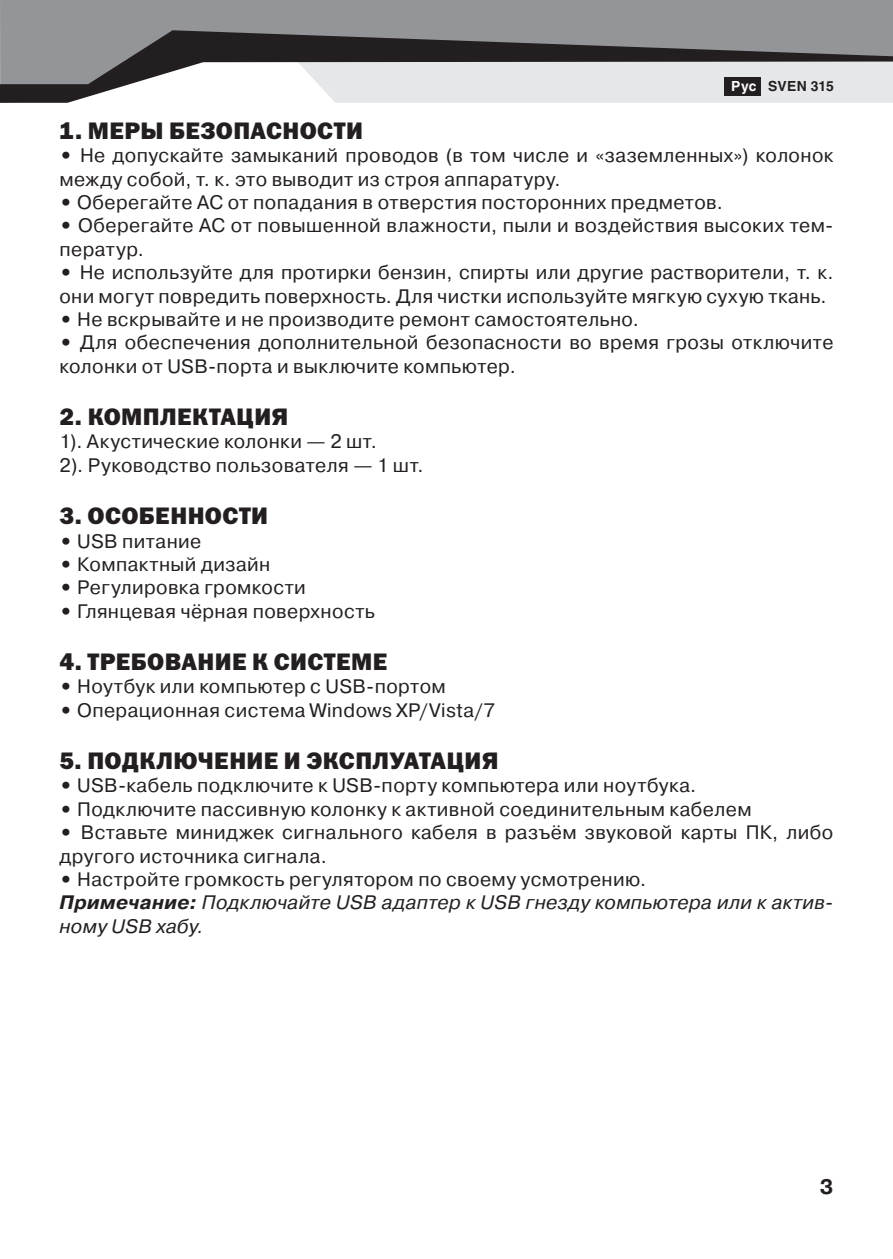
<style>
.page{position:relative;width:893px;height:1259px;background:#fff}
.page>*{position:absolute;margin:0;border:0;box-sizing:border-box;transform-origin:0 0}
.t1{font:24px "Franklin Gothic Heavy C";letter-spacing:.015em;color:#231f20}
.t2{font:700 21px "Pragmatica C";color:#231f20}
.t3{font:19.5px/23.4px "Pragmatica C";letter-spacing:.02em;color:#231f20}
.t4{font:italic 19.5px/23.4px "Pragmatica C";letter-spacing:.015em;color:#231f20}
.t5{font:700 13.8px "AG Helvetica";letter-spacing:.005em;color:#231f20}
.s1{color:#fff}
.s2{font-weight:700}
.s3{font-weight:700;font-style:normal}
.s4{font-style:normal}
</style>
<div class="page">
<div style="left:0;top:0;width:893px;height:30px;background:#939598"></div>
<svg style="left:0;top:30px;width:893px;height:73px;background:#9e9ea0"></svg>
<div style="left:724px;top:78px;width:37px;height:18px;background:#231f20"></div>
<p class="t5" style="left:731px;top:78px;width:104px"><span class="s1">Ðóñ</span> SVEN 315</p>
<p class="t1" style="left:60px;top:117px;width:305px">1. МЕРЫ БЕЗОПАСНОСТИ</p>
<p class="t3" style="left:60px;top:144px;width:775px"><span class="s2">•</span> Не допускайте замыканий проводов (в том числе и «заземленных») колонок между собой, т. к. это выводит из строя аппаратуру.</p>
<p class="t3" style="left:60px;top:191px;width:665px"><span class="s2">•</span> Оберегайте АС от попадания в отверстия посторонних предметов.</p>
<p class="t3" style="left:60px;top:214px;width:775px"><span class="s2">•</span> Оберегайте АС от повышенной влажности, пыли и воздействия высоких тем&shy;ператур.</p>
<p class="t3" style="left:60px;top:261px;width:775px"><span class="s2">•</span> Не используйте для протирки бензин, спирты или другие растворители, т. к. они могут повредить поверхность. Для чистки используйте мягкую сухую ткань.</p>
<p class="t3" style="left:60px;top:308px;width:581px"><span class="s2">•</span> Не вскрывайте и не производите ремонт самостоятельно.</p>
<p class="t3" style="left:60px;top:331px;width:775px"><span class="s2">•</span> Для обеспечения дополнительной безопасности во время грозы отключите колонки от USB-порта и выключите компьютер.</p>
<p class="t1" style="left:60px;top:403px;width:230px">2. КОМПЛЕКТАЦИЯ</p>
<p class="t3" style="left:60px;top:430px;width:365px">1). Акустические колонки — 2 шт.<br>2). Руководство пользователя — 1 шт.</p>
<p class="t1" style="left:60px;top:502px;width:210px">3. ОСОБЕННОСТИ</p>
<p class="t3" style="left:60px;top:529px;width:143px"><span class="s2">•</span> USB питание</p>
<p class="t3" style="left:60px;top:552px;width:212px"><span class="s2">•</span> Компактный дизайн</p>
<p class="t3" style="left:60px;top:576px;width:248px"><span class="s2">•</span> Регулировка громкости</p>
<p class="t3" style="left:60px;top:599px;width:317px"><span class="s2">•</span> Глянцевая чёрная поверхность</p>
<p class="t1" style="left:60px;top:648px;width:329px">4. ТРЕБОВАНИЕ К СИСТЕМЕ</p>
<p class="t3" style="left:60px;top:675px;width:388px"><span class="s2">•</span> Ноутбук или компьютер с USB-портом</p>
<p class="t3" style="left:60px;top:698px;width:437px"><span class="s2">•</span> Операционная система Windows XP/Vista/7</p>
<p class="t1" style="left:60px;top:747px;width:440px">5. ПОДКЛЮЧЕНИЕ И ЭКСПЛУАТАЦИЯ</p>
<p class="t3" style="left:60px;top:774px;width:638px"><span class="s2">•</span> USB-кабель подключите к USB-порту компьютера или ноутбука.</p>
<p class="t3" style="left:60px;top:797px;width:694px"><span class="s2">•</span> Подключите пассивную колонку к активной соединительным кабелем</p>
<p class="t3" style="left:60px;top:821px;width:775px"><span class="s2">•</span> Вставьте миниджек сигнального кабеля в разъём звуковой карты ПК, либо другого источника сигнала.</p>
<p class="t4" style="left:60px;top:867px;width:775px"><span class="s3">•</span> <span class="s4">Настройте громкость регулятором по своему усмотрению.<br></span><span class="s2">Примечание:</span> Подключайте USB адаптер к USB гнезду компьютера или к актив&shy;ному USB хабу.</p>
<p class="t2" style="left:820px;top:1175px;width:15px">3</p>
</div>
